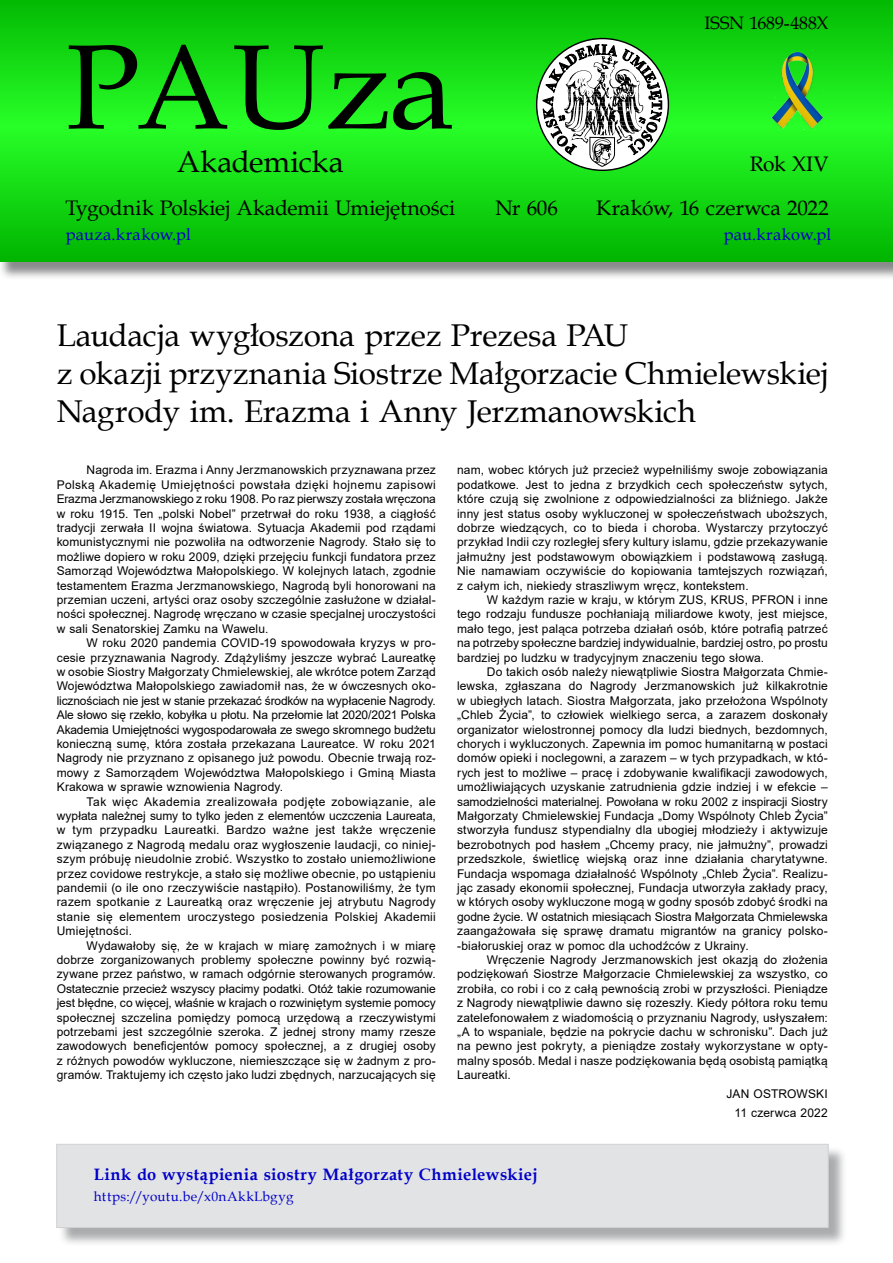
<style>
.page{position:relative;width:893px;height:1263px;background:#fff}
.page>*{position:absolute;margin:0;border:0;box-sizing:border-box;transform-origin:0 0}
.t1{font:120px "Book Antiqua";letter-spacing:-.01em;color:#000}
.t2{font:31.5px/37.8px "Book Antiqua";letter-spacing:-.005em;color:#000}
.t3{font:30px "Book Antiqua";color:#000}
.t4{font:21px/44px "Book Antiqua";letter-spacing:-.005em;color:#000;text-align:right}
.t5{font:18px "Book Antiqua";letter-spacing:-.005em;color:#000}
.t6{font:700 16.5px "Book Antiqua";letter-spacing:.025em;color:#0000c8}
.t7{font:16.5px "Book Antiqua";letter-spacing:.015em;color:#0000c8}
.t8{font:13.5px "Book Antiqua";letter-spacing:.03em;color:#0000c8}
.t9{font:12px/14.4px "Arial";letter-spacing:.015em;color:#000;text-align:justify}
</style>
<div class="page">
<div style="left:58px;top:1146px;width:789px;height:100px;background:#8e9092;opacity:.75"></div>
<div style="left:56px;top:1144px;width:773px;height:84px;background:#e2e3e4;border:1px solid #cfd1d2"></div>
<div style="left:0;top:0;width:893px;height:280px;background:#636466;opacity:.75"></div>
<svg style="left:0;top:0;width:893px;height:261px;background:#13d813"></svg>
<svg style="left:537px;top:39px;width:131px;height:131px"></svg>
<svg style="left:542px;top:35px;width:120px;height:132px"></svg>
<img style="left:771px;top:51px;width:52px;height:79px">
<h1 class="t1" style="left:66px;top:4px;width:390px">PAUza</h1>
<h3 class="t3" style="left:177px;top:141px;width:169px">Akademicka</h3>
<h3 class="t4" style="left:66px;top:185px;width:391px">Tygodnik Polskiej Akademii Umiejętności</h3>
<h3 class="t4" style="left:495px;top:185px;width:64px">Nr 606</h3>
<h3 class="t5" style="left:704px;top:10px;width:126px">ISSN 1689-488X</h3>
<h3 class="t4" style="left:596px;top:141px;width:234px">Rok XIV<br>Kraków, 16 czerwca 2022</h3>
<h3 class="t7" style="left:66px;top:223px;width:127px">pauza.krakow.pl</h3>
<h3 class="t7" style="left:724px;top:223px;width:109px">pau.krakow.pl</h3>
<h2 class="t2" style="left:57px;top:316px;width:773px">Laudacja wygłoszona przez Prezesa PAU<br>z okazji przyznania Siostrze Małgorzacie Chmielewskiej<br>Nagrody im. Erazma i Anny Jerzmanowskich</h2>
<p class="t9" style="left:57px;top:463px;width:381px;text-indent:30px">Nagroda im. Erazma i Anny Jerzmanowskich przyznawana przez Polską Akademię Umiejętności powstała dzięki hojnemu zapisowi Erazma Jerzmanowskiego z roku 1908. Po raz pierwszy została wręczona w roku 1915. Ten „polski Nobel” przetrwał do roku 1938, a ciągłość tradycji zerwała II wojna światowa. Sytuacja Akademii pod rządami komunistycznymi nie pozwoliła na odtworzenie Nagrody. Stało się to możliwe dopiero w roku 2009, dzięki przejęciu funkcji fundatora przez Samorząd Województwa Małopolskiego. W kolejnych latach, zgodnie testamentem Erazma Jerzmanowskiego, Nagrodą byli honorowani na przemian uczeni, artyści oraz osoby szczególnie zasłużone w działal&shy;ności społecznej. Nagrodę wręczano w czasie specjalnej uroczystości w sali Senatorskiej Zamku na Wawelu.</p>
<p class="t9" style="left:57px;top:636px;width:381px;text-indent:30px">W roku 2020 pandemia COVID-19 spowodowała kryzys w pro&shy;cesie przyznawania Nagrody. Zdążyliśmy jeszcze wybrać Laureatkę w osobie Siostry Małgorzaty Chmielewskiej, ale wkrótce potem Zarząd Województwa Małopolskiego zawiadomił nas, że w ówczesnych oko&shy;licznościach nie jest w stanie przekazać środków na wypłacenie Nagrody.<br>Ale słowo się rzekło, kobyłka u płotu. Na przełomie lat 2020/2021 Polska Akademia Umiejętności wygospodarowała ze swego skromnego budżetu konieczną sumę, która została przekazana Laureatce. W roku 2021<br>Nagrody nie przyznano z opisanego już powodu. Obecnie trwają roz&shy;mowy z Samorządem Województwa Małopolskiego i Gminą Miasta Krakowa w sprawie wznowienia Nagrody.</p>
<p class="t9" style="left:57px;top:794px;width:381px;text-indent:30px">Tak więc Akademia zrealizowała podjęte zobowiązanie, ale wypłata należnej sumy to tylko jeden z elementów uczczenia Laureata, w tym przypadku Laureatki. Bardzo ważne jest także wręczenie związanego z Nagrodą medalu oraz wygłoszenie laudacji, co niniej&shy;szym próbuję nieudolnie zrobić. Wszystko to zostało uniemożliwione przez covidowe restrykcje, a stało się możliwe obecnie, po ustąpieniu pandemii (o ile ono rzeczywiście nastąpiło). Postanowiliśmy, że tym razem spotkanie z Laureatką oraz wręczenie jej atrybutu Nagrody stanie się elementem uroczystego posiedzenia Polskiej Akademii Umiejętności.</p>
<p class="t9" style="left:57px;top:938px;width:381px;text-indent:30px">Wydawałoby się, że w krajach w miarę zamożnych i w miarę dobrze zorganizowanych problemy społeczne powinny być rozwią&shy;zywane przez państwo, w ramach odgórnie sterowanych programów.<br>Ostatecznie przecież wszyscy płacimy podatki. Otóż takie rozumowanie jest błędne, co więcej, właśnie w krajach o rozwiniętym systemie pomocy społecznej szczelina pomiędzy pomocą urzędową a rzeczywistymi potrzebami jest szczególnie szeroka. Z jednej strony mamy rzesze zawodowych beneficjentów pomocy społecznej, a z drugiej osoby z różnych powodów wykluczone, niemieszczące się w żadnym z pro&shy;gramów. Traktujemy ich często jako ludzi zbędnych, narzucających się</p>
<p class="t9" style="left:457px;top:463px;width:372px">nam, wobec których już przecież wypełniliśmy swoje zobowiązania podatkowe. Jest to jedna z brzydkich cech społeczeństw sytych, które czują się zwolnione z odpowiedzialności za bliźniego. Jakże inny jest status osoby wykluczonej w społeczeństwach uboższych, dobrze wiedzących, co to bieda i choroba. Wystarczy przytoczyć przykład Indii czy rozległej sfery kultury islamu, gdzie przekazywanie jałmużny jest podstawowym obowiązkiem i podstawową zasługą.<br>Nie namawiam oczywiście do kopiowania tamtejszych rozwiązań, z całym ich, niekiedy straszliwym wręcz, kontekstem.</p>
<p class="t9" style="left:457px;top:592px;width:372px;text-indent:30px">W każdym razie w kraju, w którym ZUS, KRUS, PFRON i inne tego rodzaju fundusze pochłaniają miliardowe kwoty, jest miejsce, mało tego, jest paląca potrzeba działań osób, które potrafią patrzeć na potrzeby społeczne bardziej indywidualnie, bardziej ostro, po prostu bardziej po ludzku w tradycyjnym znaczeniu tego słowa.</p>
<p class="t9" style="left:457px;top:664px;width:372px;text-indent:30px">Do takich osób należy niewątpliwie Siostra Małgorzata Chmie&shy;lewska, zgłaszana do Nagrody Jerzmanowskich już kilkakrotnie w ubiegłych latach. Siostra Małgorzata, jako przełożona Wspólnoty „Chleb Życia”, to człowiek wielkiego serca, a zarazem doskonały organizator wielostronnej pomocy dla ludzi biednych, bezdomnych, chorych i wykluczonych. Zapewnia im pomoc humanitarną w postaci domów opieki i noclegowni, a zarazem – w tych przypadkach, w któ&shy;rych jest to możliwe – pracę i zdobywanie kwalifikacji zawodowych, umożliwiających uzyskanie zatrudnienia gdzie indziej i w efekcie – samodzielności materialnej. Powołana w roku 2002 z inspiracji Siostry Małgorzaty Chmielewskiej Fundacja „Domy Wspólnoty Chleb Życia” stworzyła fundusz stypendialny dla ubogiej młodzieży i aktywizuje bezrobotnych pod hasłem „Chcemy pracy, nie jałmużny”, prowadzi przedszkole, świetlicę wiejską oraz inne działania charytatywne.<br>Fundacja wspomaga działalność Wspólnoty „Chleb Życia”. Realizu&shy;jąc zasady ekonomii społecznej, Fundacja utworzyła zakłady pracy, w których osoby wykluczone mogą w godny sposób zdobyć środki na godne życie. W ostatnich miesiącach Siostra Małgorzata Chmielewska zaangażowała się sprawę dramatu migrantów na granicy polsko--białoruskiej oraz w pomoc dla uchodźców z Ukrainy.</p>
<p class="t9" style="left:457px;top:952px;width:372px;text-indent:30px">Wręczenie Nagrody Jerzmanowskich jest okazją do złożenia podziękowań Siostrze Małgorzacie Chmielewskiej za wszystko, co zrobiła, co robi i co z całą pewnością zrobi w przyszłości. Pieniądze z Nagrody niewątpliwie dawno się rozeszły. Kiedy półtora roku temu zatelefonowałem z wiadomością o przyznaniu Nagrody, usłyszałem: „A to wspaniale, będzie na pokrycie dachu w schronisku”. Dach już na pewno jest pokryty, a pieniądze zostały wykorzystane w opty&shy;malny sposób. Medal i nasze podziękowania będą osobistą pamiątką Laureatki.</p>
<p class="t9" style="left:726px;top:1084px;width:103px;line-height:18.6px;text-align:right">JAN OSTROWSKI<br>11 czerwca 2022</p>
<h3 class="t6" style="left:94px;top:1163px;width:446px">Link do wystąpienia siostry Małgorzaty Chmielewskiej</h3>
<p class="t8" style="left:94px;top:1187px;width:201px">https://youtu.be/x0nAkkLbgyg</p>
</div>
